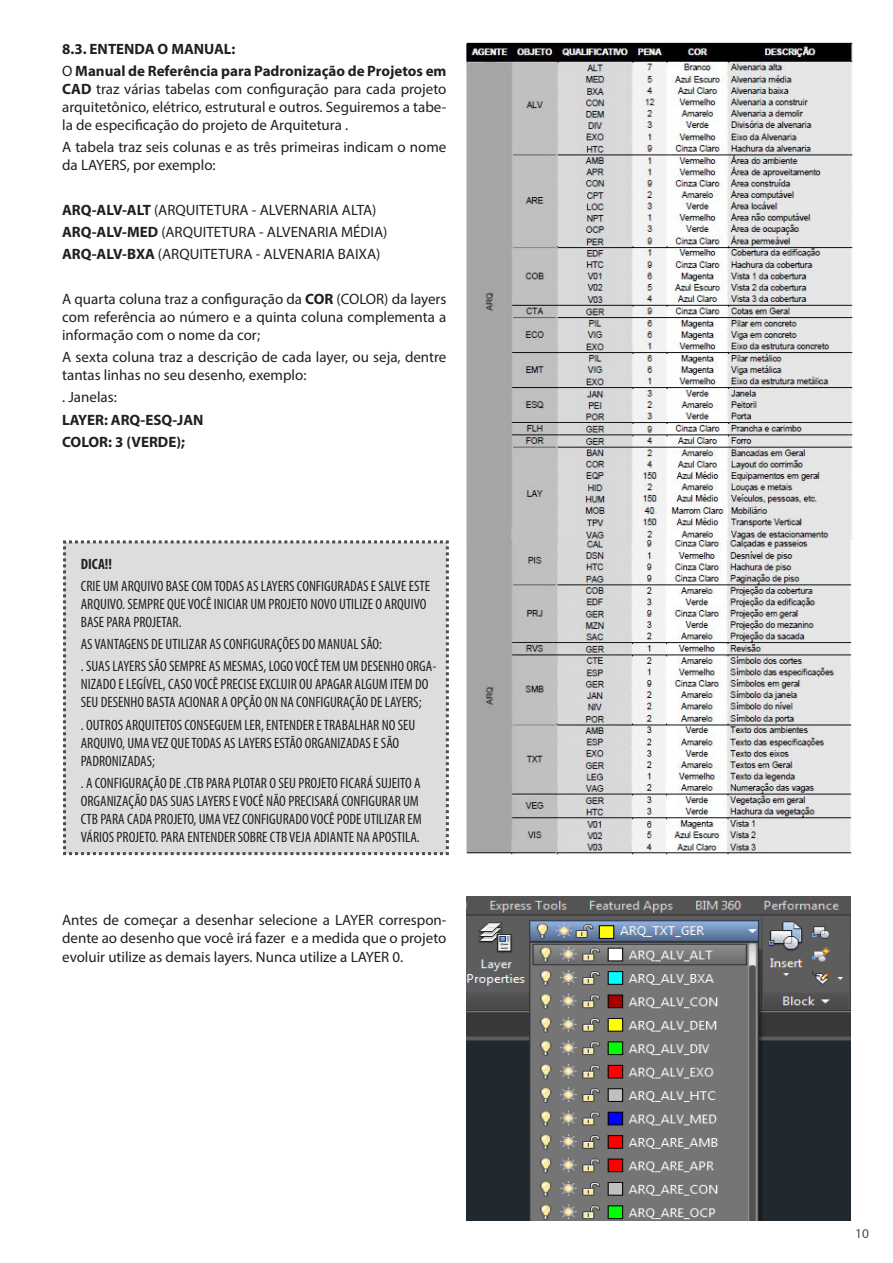
<style>
.page{position:relative;width:893px;height:1263px;background:#fff}
.page>*{position:absolute;margin:0;border:0;box-sizing:border-box;transform-origin:0 0}
.t1{font:15px/18px "Myriad Pro";color:#231f20;text-align:justify}
.t2{font:condensed 15px/18px "Myriad Pro";color:#231f20}
.t3{font:700 15px/22.2px "Myriad Pro";color:#231f20}
.t4{font:700 condensed 15px "Myriad Pro";color:#231f20}
.t5{font:13.5px "Myriad Pro";color:#4b4c4d}
.s1{font-weight:400}
.s2{font-weight:700}
</style>
<div class="page">
<img style="left:466px;top:43px;width:388px;height:497px">
<img style="left:466px;top:540px;width:386px;height:315px">
<div style="left:63px;top:540px;width:386px;height:316px;background:#dcdddf"></div>
<img style="left:466px;top:896px;width:384px;height:324px">
<p class="t3" style="left:62px;top:37px;width:386px">8.3. ENTENDA O MANUAL:<br><span class="s1">O</span> Manual de Referência para Padronização de Projetos em</p>
<p class="t1" style="left:62px;top:80px;width:386px"><span class="s2">CAD</span> traz várias tabelas com configuração para cada projeto arquitetônico, elétrico, estrutural e outros. Seguiremos a tabe&shy;la de especificação do projeto de Arquitetura .</p>
<p class="t1" style="left:62px;top:138px;width:386px">A tabela traz seis colunas e as três primeiras indicam o nome da LAYERS, por exemplo:</p>
<p class="t1" style="left:62px;top:198px;width:327px;line-height:22.2px;text-align:left"><span class="s2">ARQ-ALV-ALT</span> (ARQUITETURA - ALVERNARIA ALTA)<br><span class="s2">ARQ-ALV-MED</span> (ARQUITETURA - ALVENARIA MÉDIA)<br><span class="s2">ARQ-ALV-BXA</span> (ARQUITETURA - ALVENARIA BAIXA)</p>
<p class="t1" style="left:62px;top:289px;width:386px">A quarta coluna traz a configuração da <span class="s2">COR</span> (COLOR) da layers com referência ao número e a quinta coluna complementa a informação com o nome da cor;</p>
<p class="t1" style="left:62px;top:348px;width:386px">A sexta coluna traz a descrição de cada layer, ou seja, dentre tantas linhas no seu desenho, exemplo:</p>
<p class="t1" style="left:62px;top:388px;width:56px">. Janelas:</p>
<p class="t3" style="left:62px;top:408px;width:143px">LAYER: ARQ-ESQ-JAN<br>COLOR: 3 (VERDE);</p>
<p class="t4" style="left:81px;top:554px;width:33px">DICA!!</p>
<p class="t2" style="left:81px;top:577px;width:351px">CRIE UM ARQUIVO BASE COM TODAS AS LAYERS CONFIGURADAS E SALVE ESTE<br>ARQUIVO. SEMPRE QUE VOCÊ INICIAR UM PROJETO NOVO UTILIZE O ARQUIVO<br>BASE PARA PROJETAR.</p>
<p class="t2" style="left:81px;top:633px;width:357px;line-height:22.2px">AS VANTAGENS DE UTILIZAR AS CONFIGURAÇÕES DO MANUAL SÃO:<br>. SUAS LAYERS SÃO SEMPRE AS MESMAS, LOGO VOCÊ TEM UM DESENHO ORGA-</p>
<p class="t2" style="left:81px;top:675px;width:349px">NIZADO E LEGÍVEL, CASO VOCÊ PRECISE EXCLUIR OU APAGAR ALGUM ITEM DO<br>SEU DESENHO BASTA ACIONAR A OPÇÃO ON NA CONFIGURAÇÃO DE LAYERS;</p>
<p class="t2" style="left:81px;top:715px;width:336px">. OUTROS ARQUITETOS CONSEGUEM LER, ENTENDER E TRABALHAR NO SEU<br>ARQUIVO, UMA VEZ QUE TODAS AS LAYERS ESTÃO ORGANIZADAS E SÃO<br>PADRONIZADAS;</p>
<p class="t2" style="left:81px;top:774px;width:343px">. A CONFIGURAÇÃO DE .CTB PARA PLOTAR O SEU PROJETO FICARÁ SUJEITO A ORGANIZAÇÃO DAS SUAS LAYERS E VOCÊ NÃO PRECISARÁ CONFIGURAR UM CTB PARA CADA PROJETO, UMA VEZ CONFIGURADO VOCÊ PODE UTILIZAR EM VÁRIOS PROJETO. PARA ENTENDER SOBRE CTB VEJA ADIANTE NA APOSTILA.</p>
<p class="t1" style="left:62px;top:911px;width:386px">Antes de começar a desenhar selecione a LAYER correspon&shy;dente ao desenho que você irá fazer e a medida que o projeto evoluir utilize as demais layers. Nunca utilize a LAYER 0.</p>
<p class="t5" style="left:855px;top:1225px;width:15px">10</p>
</div>
